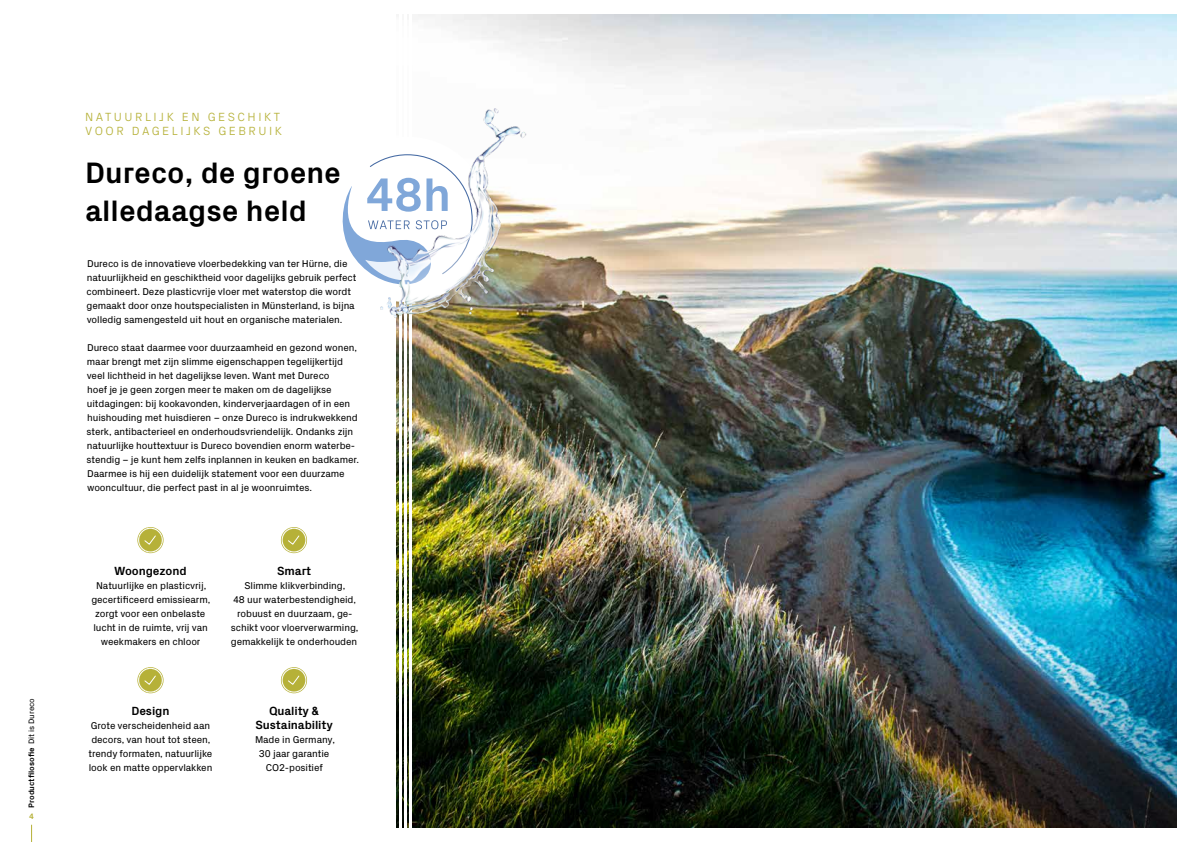
<style>
.page{position:relative;width:1191px;height:842px;background:#fff}
.page>*{position:absolute;margin:0;border:0;box-sizing:border-box;transform-origin:0 0}
.t1{font:700 30px/38px "Px Grotesk";color:#000}
.t2{font:700 12px/14px "Px Grotesk";letter-spacing:-.01em;color:#000;text-align:center}
.t3{font:300 12px/14px "Px Grotesk";letter-spacing:.21em;color:#b6b138}
.t4{font:10px/14px "Px Grotesk";letter-spacing:-.01em;color:#000}
.t5{font:700 8px "Px Grotesk";color:#000}
.t6{font:700 8px "Px Grotesk";color:#b6b138}
.s1{font-weight:400}
</style>
<div class="page">
<img style="left:397px;top:14px;width:779px;height:603px">
<img style="left:397px;top:617px;width:779px;height:211px">
<hr style="left:409px;top:11px;width:3px;height:820px;background:#fff">
<hr style="left:404px;top:11px;width:3px;height:820px;background:#fff">
<hr style="left:399px;top:11px;width:3px;height:820px;background:#fff">
<svg style="left:137px;top:667px;width:26px;height:26px"></svg>
<svg style="left:137px;top:527px;width:26px;height:26px"></svg>
<svg style="left:281px;top:667px;width:26px;height:26px"></svg>
<svg style="left:281px;top:527px;width:26px;height:26px"></svg>
<img style="left:342px;top:109px;width:219px;height:219px">
<svg style="left:31px;top:825px;width:1px;height:17px"></svg>
<p class="t5" style="left:26px;top:808px;width:111px;rotate:-90deg">Productfilosofie <span class="s1">Dit is Dureco</span></p>
<p class="t6" style="left:29px;top:810px;width:6px">4</p>
<p class="t3" style="left:85px;top:109px;width:198px">NATUURLIJK EN GESCHIKT<br>VOOR DAGELIJKS GEBRUIK</p>
<h1 class="t1" style="left:85px;top:152px;width:257px">Dureco, de groene alledaagse held</h1>
<p class="t4" style="left:86px;top:256px;width:271px">Dureco is de innovatieve vloerbedekking van ter Hürne, die natuurlijkheid en geschiktheid voor dagelijks gebruik perfect combineert. Deze plasticvrije vloer met waterstop die wordt gemaakt door onze houtspecialisten in Münsterland, is bijna volledig samengesteld uit hout en organische materialen.</p>
<p class="t4" style="left:87px;top:340px;width:274px">Dureco staat daarmee voor duurzaamheid en gezond wonen, maar brengt met zijn slimme eigenschappen tegelijkertijd veel lichtheid in het dagelijkse leven. Want met Dureco<br>hoef je je geen zorgen meer te maken om de dagelijkse uitdagingen: bij kookavonden, kinderverjaardagen of in een huishouding met huisdieren – onze Dureco is indrukwekkend sterk, antibacterieel en onderhoudsvriendelijk. Ondanks zijn natuurlijke houttextuur is Dureco bovendien enorm waterbe&shy;stendig – je kunt hem zelfs inplannen in keuken en badkamer.<br>Daarmee is hij een duidelijk statement voor een duurzame wooncultuur, die perfect past in al je woonruimtes.</p>
<p class="t2" style="left:114px;top:563px;width:74px">Woongezond</p>
<p class="t4" style="left:91px;top:578px;width:120px;text-align:center">Natuurlijke en plasticvrij, gecertificeerd emissiearm, zorgt voor een onbelaste lucht in de ruimte, vrij van weekmakers en chloor</p>
<p class="t2" style="left:277px;top:563px;width:36px">Smart</p>
<p class="t4" style="left:231px;top:578px;width:129px;text-align:center">Slimme klikverbinding,<br>48 uur waterbestendigheid, robuust en duurzaam, ge&shy;schikt voor vloerverwarming, gemakkelijk te onderhouden</p>
<p class="t2" style="left:131px;top:703px;width:40px">Design</p>
<p class="t4" style="left:89px;top:718px;width:125px">Grote verscheidenheid aan decors, van hout tot steen, trendy formaten, natuurlijke look en matte oppervlakken</p>
<p class="t2" style="left:255px;top:703px;width:79px">Quality &amp;<br>Sustainability</p>
<p class="t4" style="left:255px;top:732px;width:81px;text-align:center">Made in Germany,<br>30 jaar garantie<br>CO2-positief</p>
</div>
